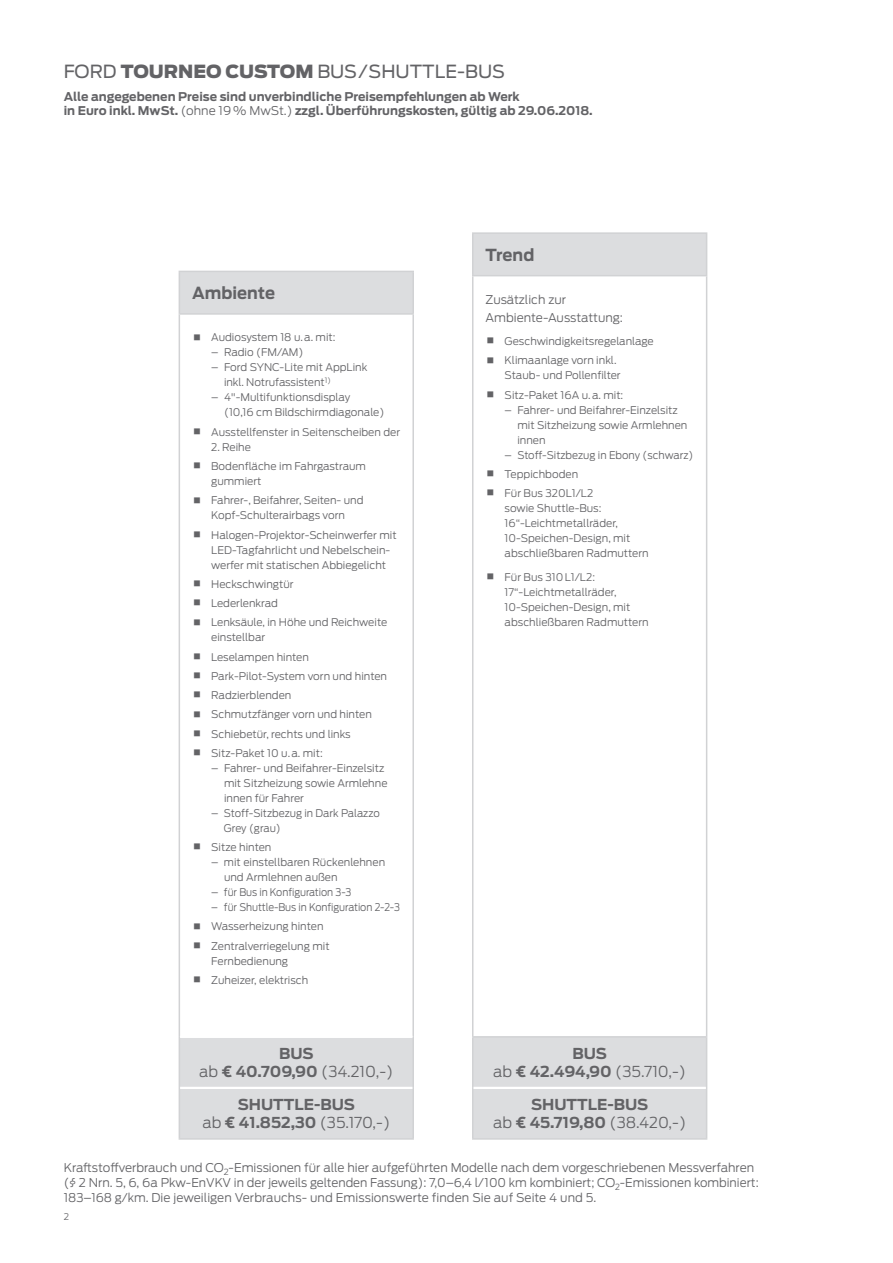
<style>
.page{position:relative;width:893px;height:1263px;background:#fff}
.page>*{position:absolute;margin:0;border:0;box-sizing:border-box;transform-origin:0 0}
.t1{font:18px "Ford Antenna";color:#636366}
.t2{font:700 16.5px "Ford Antenna";color:#636366}
.t3{font:700 15px/18px "Ford Antenna";color:#636366;text-align:center}
.t4{font:300 12px/15px "Ford Antenna";color:#636366}
.t5{font:700 12px/14.4px "Ford Antenna";color:#636366}
.t6{font:300 10.5px/19.2px "Ford Antenna";color:#636366}
.t7{font:300 10.5px/19.2px "Ford Antenna";color:#636366;scale:.93 1}
.t8{font:300 9px "Ford Antenna";color:#636366}
.s1{font-weight:900}
.s2{font-weight:300}
</style>
<div class="page">
<svg style="left:473px;top:234px;width:233px;height:904px"></svg>
<hr style="left:472px;top:232px;width:235px;height:2px;background:#d1d2d4">
<hr style="left:472px;top:234px;width:1px;height:41px;background:#d1d2d4">
<hr style="left:706px;top:234px;width:1px;height:41px;background:#d1d2d4">
<hr style="left:472px;top:276px;width:1px;height:760px;background:#d1d2d4">
<hr style="left:706px;top:276px;width:1px;height:760px;background:#d1d2d4">
<hr style="left:472px;top:1036px;width:235px;height:1px;background:#d1d2d4">
<hr style="left:472px;top:1037px;width:1px;height:51px;background:#d1d2d4">
<hr style="left:706px;top:1037px;width:1px;height:51px;background:#d1d2d4">
<hr style="left:472px;top:1088px;width:1px;height:50px;background:#d1d2d4">
<hr style="left:706px;top:1088px;width:1px;height:50px;background:#d1d2d4">
<hr style="left:472px;top:1138px;width:235px;height:2px;background:#d1d2d4">
<hr style="left:472px;top:275px;width:235px;height:1px;background:#d1d2d4">
<hr style="left:473px;top:1087px;width:233px;height:2px;background:#fff">
<svg style="left:180px;top:272px;width:232px;height:866px"></svg>
<hr style="left:179px;top:271px;width:235px;height:1px;background:#d1d2d4">
<hr style="left:179px;top:272px;width:1px;height:41px;background:#d1d2d4">
<hr style="left:412px;top:272px;width:2px;height:41px;background:#d1d2d4">
<hr style="left:179px;top:315px;width:1px;height:722px;background:#d1d2d4">
<hr style="left:412px;top:315px;width:2px;height:722px;background:#d1d2d4">
<hr style="left:179px;top:1037px;width:1px;height:51px;background:#d1d2d4">
<hr style="left:412px;top:1037px;width:2px;height:51px;background:#d1d2d4">
<hr style="left:179px;top:1088px;width:1px;height:50px;background:#d1d2d4">
<hr style="left:412px;top:1088px;width:2px;height:50px;background:#d1d2d4">
<hr style="left:179px;top:1138px;width:235px;height:2px;background:#d1d2d4">
<hr style="left:179px;top:313px;width:235px;height:2px;background:#d1d2d4">
<hr style="left:180px;top:1036px;width:232px;height:2px;background:#fff">
<hr style="left:180px;top:1087px;width:232px;height:2px;background:#fff">
<svg style="left:488px;top:338px;width:5px;height:6px"></svg>
<svg style="left:488px;top:357px;width:5px;height:6px"></svg>
<svg style="left:488px;top:391px;width:5px;height:6px"></svg>
<svg style="left:488px;top:471px;width:5px;height:5px"></svg>
<svg style="left:488px;top:490px;width:5px;height:6px"></svg>
<svg style="left:488px;top:573px;width:5px;height:6px"></svg>
<svg style="left:194px;top:334px;width:6px;height:6px"></svg>
<svg style="left:194px;top:428px;width:6px;height:6px"></svg>
<svg style="left:194px;top:463px;width:6px;height:5px"></svg>
<svg style="left:194px;top:497px;width:6px;height:6px"></svg>
<svg style="left:194px;top:531px;width:6px;height:6px"></svg>
<svg style="left:194px;top:580px;width:6px;height:6px"></svg>
<svg style="left:194px;top:600px;width:6px;height:5px"></svg>
<svg style="left:194px;top:619px;width:6px;height:6px"></svg>
<svg style="left:194px;top:653px;width:6px;height:6px"></svg>
<svg style="left:194px;top:672px;width:6px;height:6px"></svg>
<svg style="left:194px;top:692px;width:6px;height:5px"></svg>
<svg style="left:194px;top:711px;width:6px;height:6px"></svg>
<svg style="left:194px;top:730px;width:6px;height:6px"></svg>
<svg style="left:194px;top:749px;width:6px;height:6px"></svg>
<svg style="left:194px;top:844px;width:6px;height:5px"></svg>
<svg style="left:194px;top:923px;width:6px;height:6px"></svg>
<svg style="left:194px;top:942px;width:6px;height:6px"></svg>
<svg style="left:194px;top:976px;width:6px;height:6px"></svg>
<h1 class="t1" style="left:64px;top:56px;width:443px">FORD <span class="s1">TOURNEO CUSTOM</span> BUS/SHUTTLE-BUS</h1>
<p class="t5" style="left:64px;top:88px;width:530px">Alle angegebenen Preise sind unverbindliche Preisempfehlungen ab Werk<br>in Euro inkl. MwSt. <span class="s2">(ohne 19 % MwSt.)</span> zzgl. Überführungskosten, gültig ab 29.06.2018.</p>
<h2 class="t2" style="left:192px;top:278px;width:84px">Ambiente</h2>
<p class="t6" style="left:211px;top:327px;width:126px">Audiosystem 18 u.a. mit:</p>
<p class="t6" style="left:211px;top:342px;width:94px">– Radio (FM/AM)</p>
<p class="t6" style="left:224px;top:359px;width:145px;line-height:15px;text-indent:-13px">– Ford SYNC-Lite mit AppLink inkl. Notrufassistent<sup>1)</sup></p>
<p class="t6" style="left:224px;top:389px;width:162px;line-height:15px;text-indent:-13px">– 4"-Multifunktionsdisplay<br>(10,16 cm Bildschirmdiagonale)</p>
<p class="t6" style="left:211px;top:421px;width:191px">Ausstellfenster in Seitenscheiben der</p>
<p class="t6" style="left:211px;top:436px;width:156px">2. Reihe<br>Bodenfläche im Fahrgastraum</p>
<p class="t6" style="left:211px;top:470px;width:154px">gummiert<br>Fahrer-, Beifahrer, Seiten- und</p>
<p class="t6" style="left:211px;top:505px;width:187px">Kopf-Schulterairbags vorn<br>Halogen-Projektor-Scheinwerfer mit</p>
<p class="t6" style="left:211px;top:541px;width:181px;line-height:15px">LED-Tagfahrlicht und Nebelschein&shy;werfer mit statischen Abbiegelicht</p>
<p class="t6" style="left:211px;top:573px;width:178px">Heckschwingtür<br>Lederlenkrad<br>Lenksäule, in Höhe und Reichweite</p>
<p class="t6" style="left:211px;top:627px;width:177px">einstellbar<br>Leselampen hinten<br>Park-Pilot-System vorn und hinten<br>Radzierblenden<br>Schmutzfänger vorn und hinten<br>Schiebetür, rechts und links<br>Sitz-Paket 10 u.a. mit:</p>
<p class="t6" style="left:224px;top:759px;width:165px;line-height:15px;text-indent:-13px">– Fahrer- und Beifahrer-Einzelsitz mit Sitzheizung sowie Armlehne innen für Fahrer</p>
<p class="t6" style="left:224px;top:804px;width:157px;line-height:15px;text-indent:-13px">– Stoff-Sitzbezug in Dark Palazzo<br>Grey (grau)</p>
<p class="t6" style="left:211px;top:836px;width:62px">Sitze hinten</p>
<p class="t6" style="left:224px;top:853px;width:163px;line-height:15px;text-indent:-13px">– mit einstellbaren Rückenlehnen und Armlehnen außen</p>
<p class="t6" style="left:211px;top:881px;width:142px">– für Bus in Konfiguration 3-3</p>
<p class="t7" style="left:211px;top:896px;width:204px">– für Shuttle-Bus in Konfiguration 2-2-3<br>Wasserheizung hinten<br>Zentralverriegelung mit</p>
<p class="t6" style="left:211px;top:950px;width:99px">Fernbedienung<br>Zuheizer, elektrisch</p>
<h2 class="t2" style="left:485px;top:240px;width:50px">Trend</h2>
<p class="t4" style="left:485px;top:290px;width:139px;line-height:17.2px">Zusätzlich zur<br>Ambiente-Ausstattung:</p>
<p class="t6" style="left:505px;top:330px;width:151px">Geschwindigkeitsregelanlage<br>Klimaanlage vorn inkl.</p>
<p class="t6" style="left:505px;top:365px;width:120px">Staub- und Pollenfilter<br>Sitz-Paket 16A u.a. mit:</p>
<p class="t6" style="left:517px;top:401px;width:172px;line-height:15px;text-indent:-13px">– Fahrer- und Beifahrer-Einzelsitz mit Sitzheizung sowie Armlehnen innen</p>
<p class="t6" style="left:505px;top:444px;width:190px">– Stoff-Sitzbezug in Ebony (schwarz)<br>Teppichboden<br>Für Bus 320L1/L2</p>
<p class="t6" style="left:505px;top:500px;width:145px;line-height:15px">sowie Shuttle-Bus:<br>16“-Leichtmetallräder,<br>10-Speichen-Design, mit abschließbaren Radmuttern</p>
<p class="t6" style="left:505px;top:568px;width:145px;line-height:15px">Für Bus 310L1/L2:<br>17“-Leichtmetallräder,<br>10-Speichen-Design, mit abschließbaren Radmuttern</p>
<h3 class="t3" style="left:199px;top:1043px;width:196px">BUS<br><span class="s2">ab</span> € 40.709,90 <span class="s2">(34.210,-)</span></h3>
<h3 class="t3" style="left:202px;top:1094px;width:189px">SHUTTLE-BUS<br><span class="s2">ab</span> € 41.852,30 <span class="s2">(35.170,-)</span></h3>
<p class="t4" style="left:64px;top:1159px;width:696px">Kraftstoffverbrauch und CO<sub>2</sub>‑Emissionen für alle hier aufgeführten Modelle nach dem vorgeschriebenen Messverfahren (§ 2 Nrn. 5, 6, 6a Pkw-EnVKV in der jeweils geltenden Fassung): 7,0–6,4 l/100 km kombiniert; CO<sub>2</sub>‑Emissionen kombiniert:<br>183–168 g/km. Die jeweiligen Verbrauchs- und Emissionswerte finden Sie auf Seite 4 und 5.</p>
<h3 class="t3" style="left:493px;top:1043px;width:194px">BUS<br><span class="s2">ab</span> € 42.494,90 <span class="s2">(35.710,-)</span></h3>
<h3 class="t3" style="left:493px;top:1094px;width:194px">SHUTTLE-BUS<br><span class="s2">ab</span> € 45.719,80 <span class="s2">(38.420,-)</span></h3>
<p class="t8" style="left:64px;top:1209px;width:7px">2</p>
</div>
